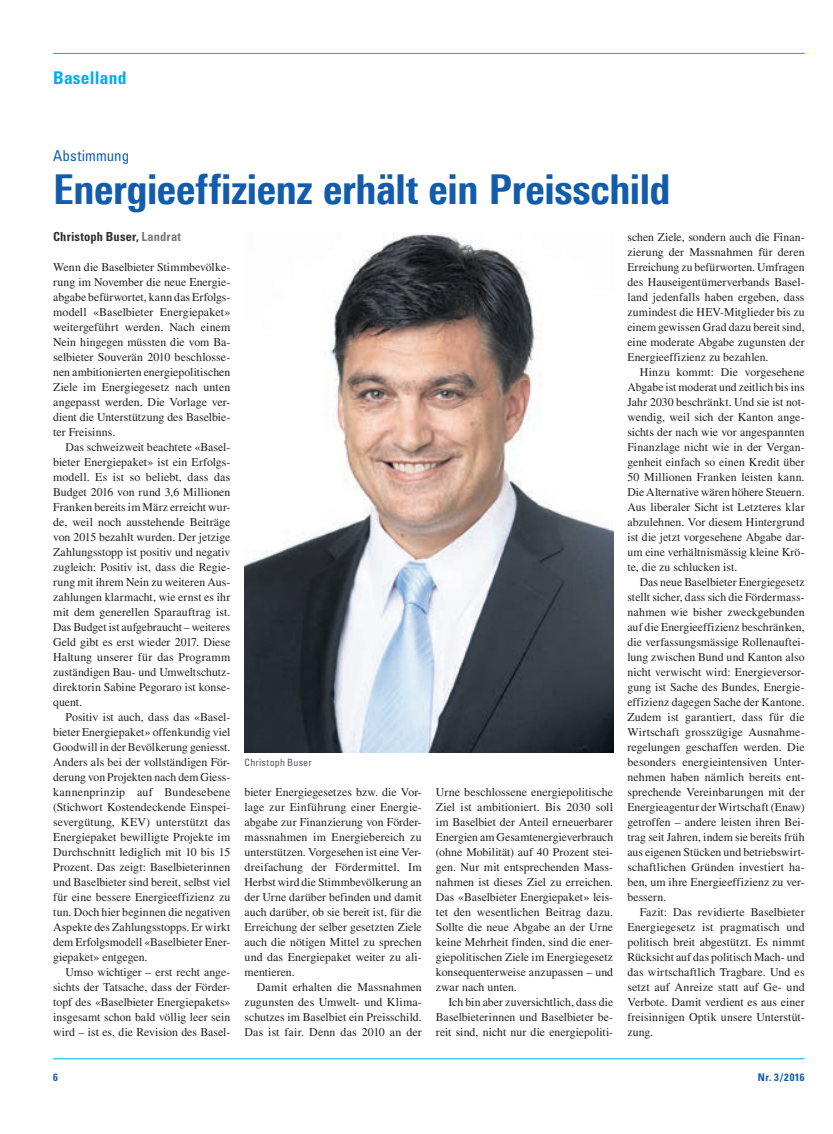
<style>
.page{position:relative;width:833px;height:1134px;background:#fff}
.page>*{position:absolute;margin:0;border:0;box-sizing:border-box;transform-origin:0 0}
.t1{font:800 41.25px "Linotype Univers 720 Cn";letter-spacing:-.01em;color:#135cab}
.t2{font:700 condensed 17.5px "Univers LT Std";letter-spacing:.01em;color:#00aeef}
.t3{font:condensed 15px "Univers LT Std";letter-spacing:.005em;color:#135cab}
.t4{font:700 condensed 12.5px "Univers LT Std";letter-spacing:.01em;color:#312f30}
.t5{font:11.88px/15px "Times LT Std";color:#231f20;text-align:justify}
.t6{font:700 condensed 10.62px "Univers LT Std";letter-spacing:.05em;color:#135cab}
.t7{font:condensed 10px "Univers LT Std";letter-spacing:.02em;color:#57585a}
.s1{color:#76787b}
</style>
<div class="page">
<hr style="left:53px;top:53px;width:751px;height:1px;background:#00aeef">
<hr style="left:53px;top:1058px;width:751px;height:1px;background:#00aeef">
<img style="left:244px;top:232px;width:369px;height:520px">
<h2 class="t2" style="left:53px;top:67px;width:75px">Baselland</h2>
<p class="t3" style="left:53px;top:147px;width:78px">Abstimmung</p>
<h1 class="t1" style="left:53px;top:164px;width:619px">Energieeffizienz erhält ein Preisschild</h1>
<p class="t4" style="left:53px;top:228px;width:129px">Christoph Buser, <span class="s1">Landrat</span></p>
<p class="t5" style="left:53px;top:259px;width:179px">Wenn die Baselbieter Stimmbevölke&shy;rung im November die neue Energie&shy;abgabe befürwortet, kann das Erfolgs&shy;modell «Baselbieter Energiepaket» weitergeführt werden. Nach einem Nein hingegen müssten die vom Ba&shy;selbieter Souverän 2010 beschlosse&shy;nen ambitionierten energiepolitischen Ziele im Energiegesetz nach unten angepasst werden. Die Vorlage ver&shy;dient die Unterstützung des Baselbie&shy;ter Freisinns.</p>
<p class="t5" style="left:53px;top:439px;width:179px;text-indent:12px">Das schweizweit beachtete «Basel&shy;bieter Energiepaket» ist ein Erfolgs&shy;modell. Es ist so beliebt, dass das Budget 2016 von rund 3,6 Millionen Franken bereits im März erreicht wur&shy;de, weil noch ausstehende Beiträge von 2015 bezahlt wurden. Der jetzige Zahlungsstopp ist positiv und negativ zugleich: Positiv ist, dass die Regie&shy;rung mit ihrem Nein zu weiteren Aus&shy;zahlungen klarmacht, wie ernst es ihr mit dem generellen Sparauftrag ist.<br>Das Budget ist aufgebraucht – weiteres Geld gibt es erst wieder 2017. Diese Haltung unserer für das Programm zuständigen Bau- und Umweltschutz&shy;direktorin Sabine Pegoraro ist konse&shy;quent.</p>
<p class="t5" style="left:53px;top:709px;width:179px;text-indent:12px">Positiv ist auch, dass das «Basel&shy;bieter Energiepaket» offenkundig viel Goodwill in der Bevölkerung geniesst.<br>Anders als bei der vollständigen För&shy;derung von Projekten nach dem Giess&shy;kannenprinzip auf Bundesebene (Stichwort Kostendeckende Einspei&shy;severgütung, KEV) unterstützt das Energiepaket bewilligte Projekte im Durchschnitt lediglich mit 10 bis 15<br>Prozent. Das zeigt: Baselbieterinnen und Baselbieter sind bereit, selbst viel für eine bessere Energieeffizienz zu tun. Doch hier beginnen die negativen Aspekte des Zahlungsstopps. Er wirkt dem Erfolgsmodell «Baselbieter Ener&shy;giepaket» entgegen.</p>
<p class="t5" style="left:53px;top:964px;width:179px;text-indent:12px">Umso wichtiger – erst recht ange&shy;sichts der Tatsache, dass der Förder&shy;topf des «Baselbieter Energiepakets» insgesamt schon bald völlig leer sein wird – ist es, die Revision des Basel-</p>
<p class="t5" style="left:627px;top:229px;width:179px">schen Ziele, sondern auch die Finan&shy;zierung der Massnahmen für deren Erreichung zu befürworten. Umfragen des Hauseigentümerverbands Basel&shy;land jedenfalls haben ergeben, dass zumindest die HEV-Mitglieder bis zu einem gewissen Grad dazu bereit sind, eine moderate Abgabe zugunsten der Energieeffizienz zu bezahlen.</p>
<p class="t5" style="left:627px;top:364px;width:179px;text-indent:12px">Hinzu kommt: Die vorgesehene Abgabe ist moderat und zeitlich bis ins Jahr 2030 beschränkt. Und sie ist not&shy;wendig, weil sich der Kanton ange&shy;sichts der nach wie vor angespannten Finanzlage nicht wie in der Vergan&shy;genheit einfach so einen Kredit über 50 Millionen Franken leisten kann.<br>Die Alternative wären höhere Steuern.<br>Aus liberaler Sicht ist Letzteres klar abzulehnen. Vor diesem Hintergrund ist die jetzt vorgesehene Abgabe dar&shy;um eine verhältnismässig kleine Krö&shy;te, die zu schlucken ist.</p>
<p class="t5" style="left:627px;top:574px;width:179px;text-indent:12px">Das neue Baselbieter Energiegesetz stellt sicher, dass sich die Fördermass&shy;nahmen wie bisher zweckgebunden auf die Energieeffizienz beschränken, die verfassungsmässige Rollenauftei&shy;lung zwischen Bund und Kanton also nicht verwischt wird: Energieversor&shy;gung ist Sache des Bundes, Energie&shy;effizienz dagegen Sache der Kantone.<br>Zudem ist garantiert, dass für die Wirtschaft grosszügige Ausnahme&shy;regelungen geschaffen werden. Die besonders energieintensiven Unter&shy;nehmen haben nämlich bereits ent&shy;sprechende Vereinbarungen mit der Energieagentur der Wirtschaft (Enaw) getroffen – andere leisten ihren Bei&shy;trag seit Jahren, indem sie bereits früh aus eigenen Stücken und betriebswirt&shy;schaftlichen Gründen investiert ha&shy;ben, um ihre Energieeffizienz zu ver&shy;bessern.</p>
<p class="t5" style="left:627px;top:904px;width:179px;text-indent:12px">Fazit: Das revidierte Baselbieter Energiegesetz ist pragmatisch und politisch breit abgestützt. Es nimmt Rücksicht auf das politisch Mach- und das wirtschaftlich Tragbare. Und es setzt auf Anreize statt auf Ge- und Verbote. Damit verdient es aus einer freisinnigen Optik unsere Unterstüt&shy;zung.</p>
<p class="t7" style="left:244px;top:756px;width:69px">Christoph Buser</p>
<p class="t5" style="left:244px;top:784px;width:179px">bieter Energiegesetzes bzw. die Vor&shy;lage zur Einführung einer Energie&shy;abgabe zur Finanzierung von Förder&shy;massnahmen im Energiebereich zu unterstützen. Vorgesehen ist eine Ver&shy;dreifachung der Fördermittel. Im Herbst wird die Stimmbevölkerung an der Urne darüber befinden und damit auch darüber, ob sie bereit ist, für die Erreichung der selber gesetzten Ziele auch die nötigen Mittel zu sprechen und das Energiepaket weiter zu ali&shy;mentieren.</p>
<p class="t5" style="left:244px;top:979px;width:179px;text-indent:12px">Damit erhalten die Massnahmen zugunsten des Umwelt- und Klima&shy;schutzes im Baselbiet ein Preisschild.<br>Das ist fair. Denn das 2010 an der</p>
<p class="t5" style="left:436px;top:784px;width:179px">Urne beschlossene energiepolitische Ziel ist ambitioniert. Bis 2030 soll im Baselbiet der Anteil erneuerbarer Energien am Gesamtenergieverbrauch (ohne Mobilität) auf 40 Prozent stei&shy;gen. Nur mit entsprechenden Mass&shy;nahmen ist dieses Ziel zu erreichen.<br>Das «Baselbieter Energiepaket» leis&shy;tet den wesentlichen Beitrag dazu.<br>Sollte die neue Abgabe an der Urne keine Mehrheit finden, sind die ener&shy;giepolitischen Ziele im Energiegesetz konsequenterweise anzupassen – und zwar nach unten.</p>
<p class="t5" style="left:436px;top:994px;width:179px;text-indent:12px">Ich bin aber zuversichtlich, dass die Baselbieterinnen und Baselbieter be&shy;reit sind, nicht nur die energiepoliti-</p>
<p class="t6" style="left:53px;top:1070px;width:6px">6</p>
<p class="t6" style="left:758px;top:1070px;width:48px">Nr. 3/2016</p>
</div>
